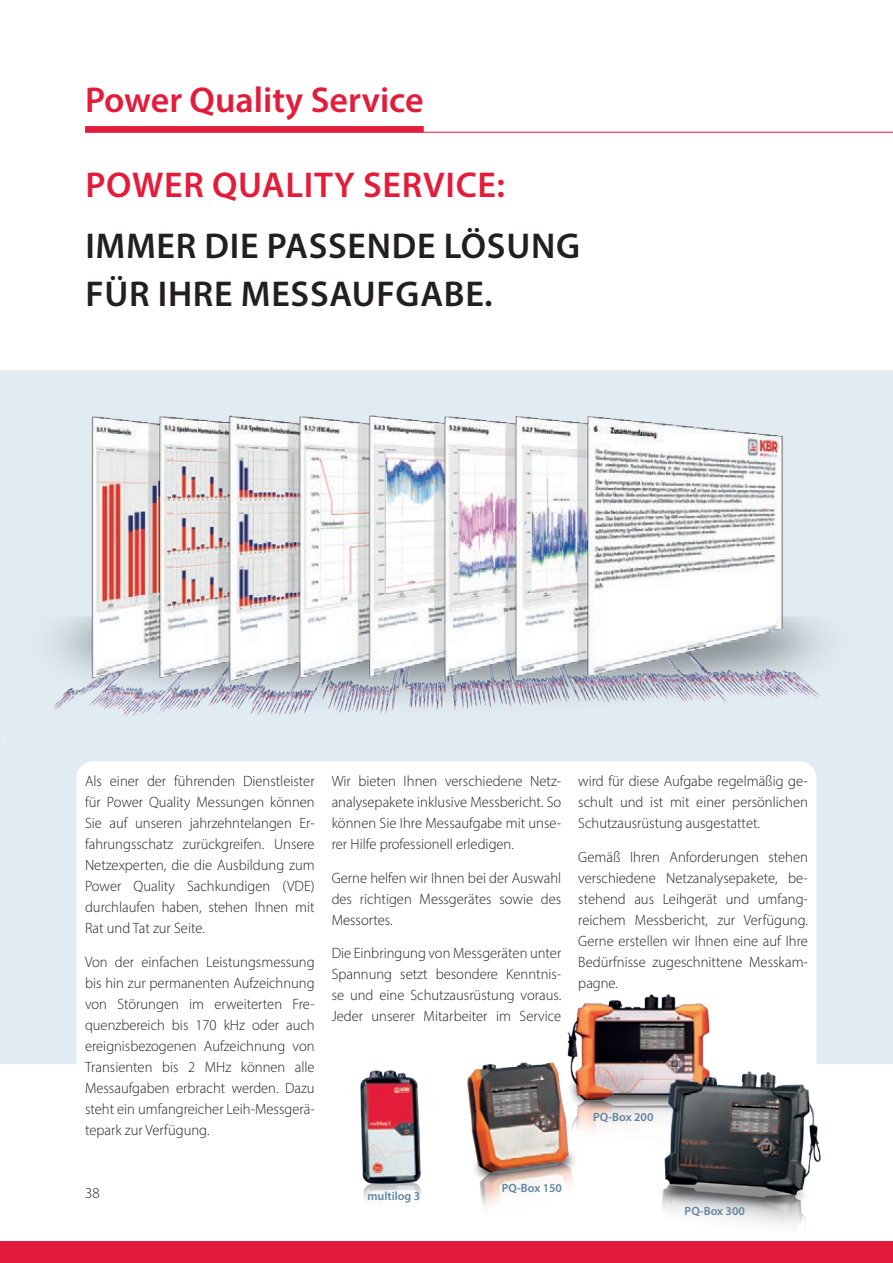
<style>
.page{position:relative;width:893px;height:1263px;background:#fff}
.page>*{position:absolute;margin:0;border:0;box-sizing:border-box;transform-origin:0 0}
.Headline{font:600 36px/48px "Myriad Pro";letter-spacing:.02em;color:#231f20}
.Headline-2{font:600 36px "Myriad Pro";letter-spacing:.02em;color:#e41c3b}
.Produktname_Unterlin{font:600 36px "Myriad Pro";color:#e41c3b}
.Copy{font:300 15px/21px "Myriad Pro";color:#231f20;text-align:justify}
.Kurzinfo_ohne_Absatz{font:600 12px "Myriad Pro";color:#6085a0}
</style>
<div class="page">
<div style="left:0;top:370px;width:893px;height:693px;background:#e1ecf2"></div>
<div style="left:0;top:1242px;width:893px;height:21px;background:#e41c3b"></div>
<div style="left:77px;top:765px;width:739px;height:298px;background:#fff"></div>
<hr style="left:85px;top:132px;width:808px;height:1px;background:#e41c3b">
<div style="left:85px;top:126px;width:339px;height:6px;background:#e41c3b"></div>
<img style="left:4px;top:415px;width:819px;height:350px">
<img style="left:299px;top:962px;width:537px;height:280px">
<p class="Produktname_Unterlin" style="left:85px;top:77px;width:340px">Power Quality Service</p>
<p class="Headline-2" style="left:85px;top:162px;width:421px">POWER QUALITY SERVICE:</p>
<p class="Headline" style="left:85px;top:221px;width:496px">IMMER DIE PASSENDE LÖSUNG<br>FÜR IHRE MESSAUFGABE.</p>
<p class="Copy" style="left:85px;top:770px;width:231px">Als einer der führenden Dienstleister für Power Quality Messungen können Sie auf unseren jahrzehntelangen Er&shy;fahrungsschatz zurückgreifen. Unsere Netzexperten, die die Ausbildung zum Power Quality Sachkundigen (VDE) durchlaufen haben, stehen Ihnen mit Rat und Tat zur Seite.</p>
<p class="Copy" style="left:85px;top:951px;width:231px">Von der einfachen Leistungsmessung bis hin zur permanenten Aufzeichnung von Störungen im erweiterten Fre&shy;quenzbereich bis 170 kHz oder auch ereignisbezogenen Aufzeichnung von Transienten bis 2 MHz können alle Messaufgaben erbracht werden. Dazu steht ein umfangreicher Leih-Messgerä&shy;tepark zur Verfügung.</p>
<p class="Copy" style="left:332px;top:770px;width:231px">Wir bieten Ihnen verschiedene Netz&shy;analysepakete inklusive Messbericht. So können Sie Ihre Messaufgabe mit unse&shy;rer Hilfe professionell erledigen.</p>
<p class="Copy" style="left:332px;top:867px;width:231px">Gerne helfen wir Ihnen bei der Auswahl des richtigen Messgerätes sowie des Messortes.</p>
<p class="Copy" style="left:332px;top:943px;width:231px">Die Einbringung von Messgeräten unter Spannung setzt besondere Kenntnis&shy;se und eine Schutzausrüstung voraus.<br>Jeder unserer Mitarbeiter im Service</p>
<p class="Copy" style="left:578px;top:770px;width:231px">wird für diese Aufgabe regelmäßig ge&shy;schult und ist mit einer persönlichen Schutzausrüstung ausgestattet.</p>
<p class="Copy" style="left:578px;top:846px;width:231px">Gemäß Ihren Anforderungen stehen verschiedene Netzanalysepakete, be&shy;stehend aus Leihgerät und umfang&shy;reichem Messbericht, zur Verfügung.<br>Gerne erstellen wir Ihnen eine auf Ihre Bedürfnisse zugeschnittene Messkam&shy;pagne.</p>
<p class="Kurzinfo_ohne_Absatz" style="left:593px;top:1109px;width:62px">PQ-Box 200</p>
<p class="Copy" style="left:85px;top:1182px;width:16px">38</p>
<p class="Kurzinfo_ohne_Absatz" style="left:367px;top:1188px;width:55px">multilog 3</p>
<p class="Kurzinfo_ohne_Absatz" style="left:502px;top:1180px;width:62px">PQ-Box 150</p>
<p class="Kurzinfo_ohne_Absatz" style="left:685px;top:1203px;width:62px">PQ-Box 300</p>
</div>
